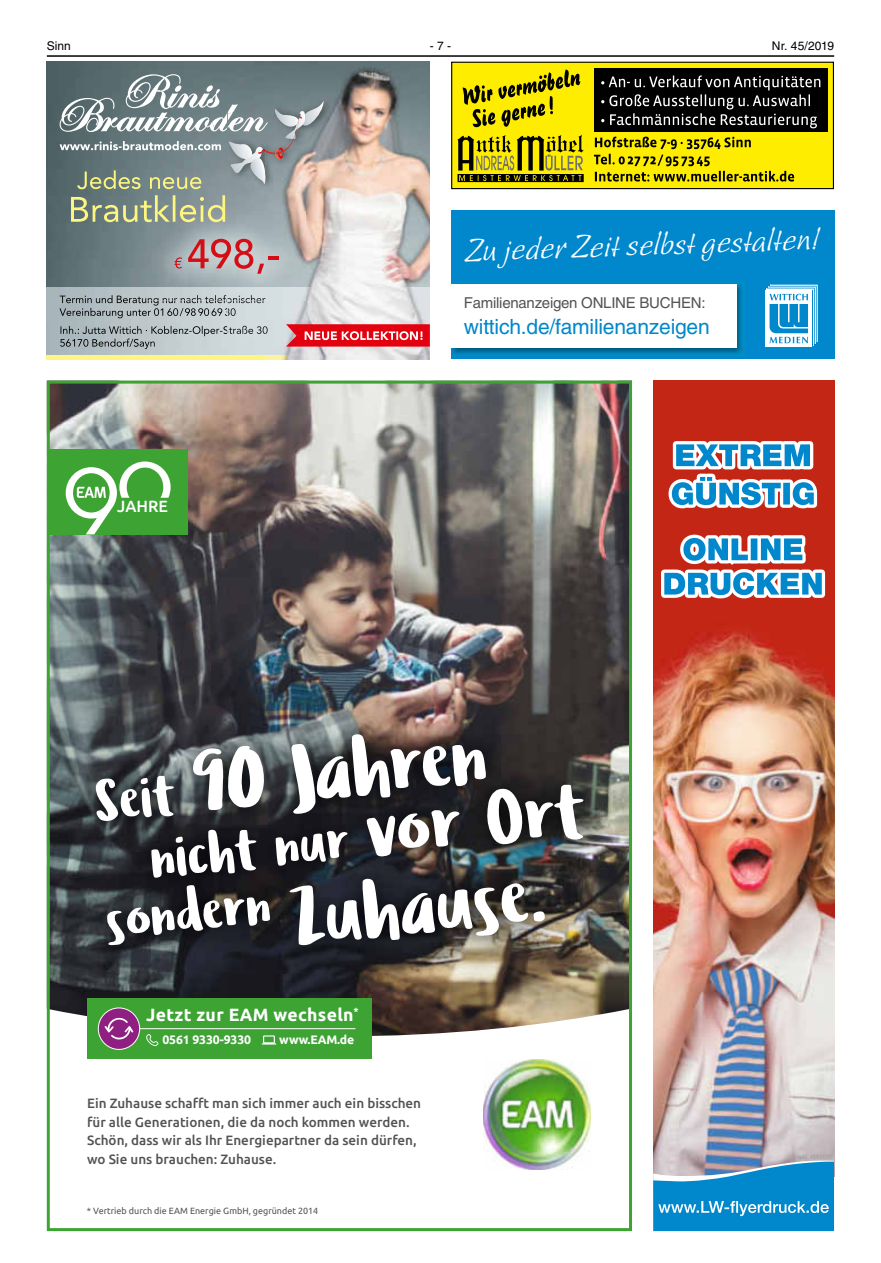
<style>
.page{position:relative;width:881px;height:1263px;background:#fff}
.page>*{position:absolute;margin:0;border:0;box-sizing:border-box;transform-origin:0 0}
.t1{font:85.95px "Ludicrous";color:#fff}
.t2{font:83.1px "Ludicrous";color:#fff}
.t3{font:59.25px "Ludicrous";color:#fff}
.t4{font:30px "Linotype Sallwey Script";color:#fff}
.t5{font:21px "Helvetica LT";letter-spacing:-.01em;color:#0087cc}
.t6{font:700 17.7px "Ubuntu";letter-spacing:.02em;color:#fff}
.t7{font:500 16.2px "Ubuntu";color:#fff}
.t8{font:15px "Helvetica LT";letter-spacing:-.015em;color:#535353}
.t9{font:500 13.5px/18.6px "Ubuntu";color:#535353}
.t10{font:700 12.3px "Ubuntu";letter-spacing:-.01em;color:#fff}
.t11{font:12px "Helvetica LT";color:#000}
.t12{font:9px "Ubuntu";color:#535353}
.s1{font-size:59.25px}
.s2{font-size:80.1px}
</style>
<div class="page">
<hr style="left:47px;top:55px;width:786px;height:2px;background:#000">
<img style="left:51px;top:385px;width:576px;height:651px">
<div style="left:47px;top:449px;width:141px;height:85px;background:#3da434"></div>
<svg style="left:66px;top:461px;width:104px;height:73px"></svg>
<img style="left:70px;top:709px;width:537px;height:262px">
<img style="left:483px;top:1059px;width:107px;height:111px">
<div style="left:47px;top:381px;width:584px;height:850px;border:3px solid #3da434"></div>
<div style="left:87px;top:998px;width:285px;height:61px;background:#3da434"></div>
<hr style="left:140px;top:1028px;width:215px;height:1px;background:#fff">
<div style="left:98px;top:1008px;width:42px;height:41px;background:#8f2081;border-radius:50%"></div>
<div style="left:98px;top:1007px;width:42px;height:43px;border:1px solid #fff;border-radius:50%"></div>
<svg style="left:104px;top:1017px;width:172px;height:29px"></svg>
<div style="left:451px;top:62px;width:382px;height:127px;background:#ffed00"></div>
<div style="left:451px;top:62px;width:382px;height:127px;border:1px solid #000"></div>
<div style="left:593px;top:68px;width:234px;height:64px;background:#000"></div>
<svg style="left:457px;top:69px;width:363px;height:113px"></svg>
<img style="left:47px;top:62px;width:181px;height:225px">
<hr style="left:47px;top:355px;width:382px;height:4px;background:#fff680">
<img style="left:147px;top:211px;width:81px;height:76px">
<img style="left:211px;top:132px;width:17px;height:47px">
<svg style="left:59px;top:141px;width:162px;height:9px"></svg>
<img style="left:228px;top:62px;width:201px;height:149px">
<img style="left:228px;top:132px;width:37px;height:66px">
<img style="left:230px;top:147px;width:33px;height:26px">
<img style="left:228px;top:142px;width:24px;height:17px">
<img style="left:250px;top:158px;width:15px;height:27px">
<svg style="left:258px;top:149px;width:7px;height:5px"></svg>
<img style="left:265px;top:65px;width:164px;height:294px">
<svg style="left:59px;top:295px;width:208px;height:54px;background:#abb5b7"></svg>
<svg style="left:174px;top:239px;width:104px;height:35px;background:#bd969a"></svg>
<img style="left:265px;top:87px;width:69px;height:108px">
<svg style="left:60px;top:74px;width:208px;height:58px"></svg>
<img style="left:302px;top:101px;width:21px;height:25px">
<img style="left:274px;top:109px;width:24px;height:4px">
<img style="left:285px;top:111px;width:20px;height:28px">
<img style="left:265px;top:113px;width:37px;height:42px">
<svg style="left:274px;top:146px;width:9px;height:15px"></svg>
<svg style="left:71px;top:170px;width:154px;height:52px;background:#8f9b85"></svg>
<svg style="left:286px;top:324px;width:143px;height:23px;background:#e5333f"></svg>
<div style="left:451px;top:210px;width:382px;height:149px;background:#0087cc"></div>
<img style="left:451px;top:283px;width:292px;height:73px">
<div style="left:451px;top:284px;width:285px;height:64px;background:#fff"></div>
<div style="left:765px;top:290px;width:46px;height:57px;background:#fff"></div>
<svg style="left:766px;top:284px;width:52px;height:61px"></svg>
<div style="left:653px;top:381px;width:180px;height:191px;background:#c32615"></div>
<img style="left:653px;top:572px;width:180px;height:659px">
<svg style="left:653px;top:1154px;width:180px;height:62px;background:#479ccc"></svg>
<svg style="left:657px;top:402px;width:171px;height:208px"></svg>
<p class="t11" style="left:47px;top:41px;width:26px">Sinn</p>
<p class="t11" style="left:429px;top:41px;width:23px">-7-</p>
<p class="t11" style="left:771px;top:41px;width:64px">Nr. 45/2019</p>
<p class="t7" style="left:117px;top:496px;width:52px">JAHRE</p>
<h3 class="t4" style="left:464px;top:233px;width:356px;rotate:-2deg">Zu jeder Zeit selbst gestalten!</h3>
<p class="t8" style="left:463px;top:297px;width:243px">Familienanzeigen ONLINE BUCHEN:</p>
<h3 class="t5" style="left:463px;top:319px;width:247px">wittich.de/familienanzeigen</h3>
<h1 class="t1" style="left:89px;top:741px;width:396px;rotate:-6deg"><span class="s1">Seit</span> 90 Jahren</h1>
<h3 class="t3" style="left:147px;top:822px;width:439px;rotate:-6deg">nicht nur <span class="s2">vor Ort</span></h3>
<h2 class="t2" style="left:103px;top:887px;width:441px;rotate:-6deg"><sup>sondern</sup> Zuhause.</h2>
<h3 class="t6" style="left:146px;top:1004px;width:214px">Jetzt zur EAM wechseln<sup>*</sup></h3>
<p class="t10" style="left:162px;top:1032px;width:90px">0561 9330-9330</p>
<p class="t10" style="left:279px;top:1032px;width:76px">www.EAM.de</p>
<p class="t9" style="left:87px;top:1093px;width:335px">Ein Zuhause schafft man sich immer auch ein bisschen für alle Generationen, die da noch kommen werden.<br>Schön, dass wir als Ihr Energiepartner da sein dürfen, wo Sie uns brauchen: Zuhause.</p>
<p class="t12" style="left:87px;top:1205px;width:233px">* Vertrieb durch die EAM Energie GmbH, gegründet 2014</p>
</div>
